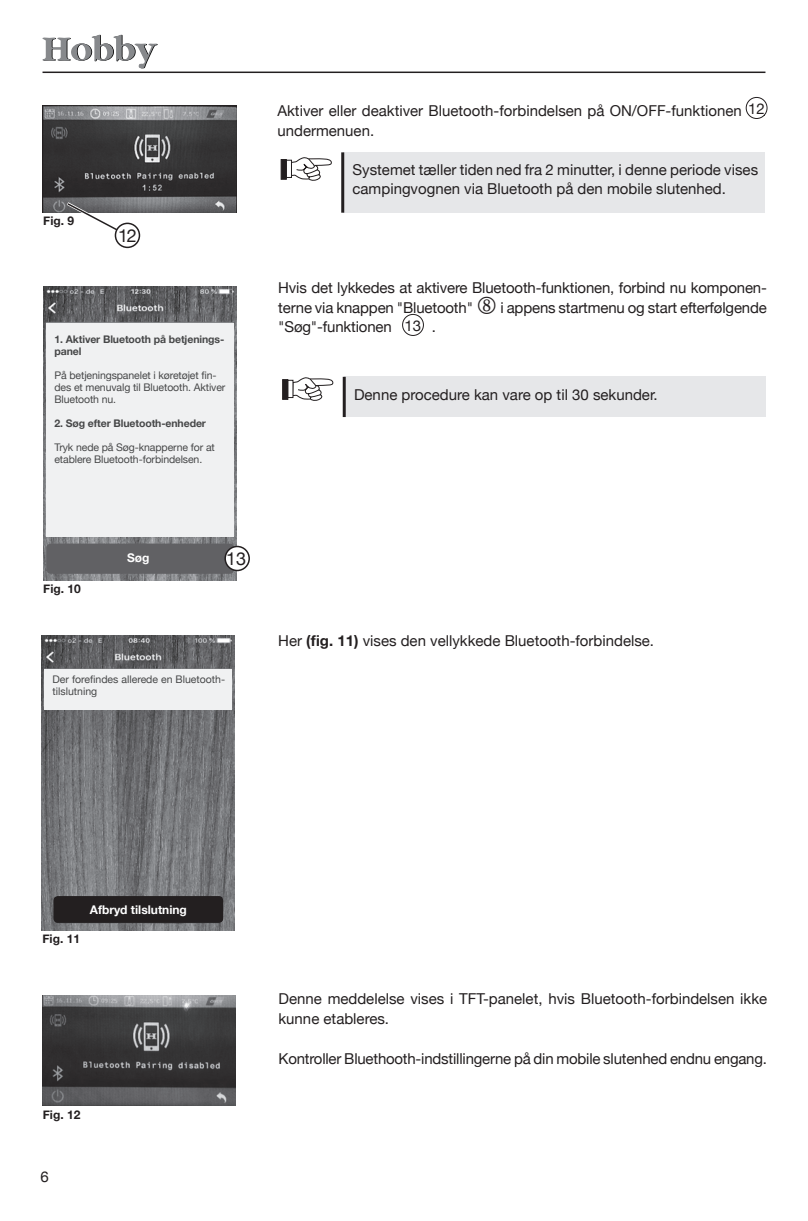
<style>
.page{position:relative;width:808px;height:1221px;background:#fff}
.page>*{position:absolute;margin:0;border:0;box-sizing:border-box;transform-origin:0 0}
.t1{font:18px "Helvetica Neue";color:#231f20}
.t2{font:15px/19.8px "Helvetica Neue";color:#231f20}
.t3{font:700 12px "Helvetica Neue";color:#231f20}
.t4{font:700 12px "Helvetica Neue";color:#fff}
.t5{font:10.5px/12px "Helvetica Neue";letter-spacing:-.01em;color:#464748}
.t6{font:700 10.5px/12px "Helvetica Neue";letter-spacing:-.01em;color:#464748}
.s1{font-weight:700}
</style>
<div class="page">
<hr style="left:43px;top:72px;width:722px;height:1px;background:#231f20">
<svg style="left:43px;top:35px;width:115px;height:33px"></svg>
<div style="left:343px;top:152px;width:422px;height:61px;background:#e6e7e9"></div>
<hr style="left:341px;top:152px;width:3px;height:61px;background:#231f20">
<div style="left:281px;top:159px;width:6px;height:21px;background:#231f20"></div>
<svg style="left:290px;top:157px;width:42px;height:24px"></svg>
<div style="left:746px;top:97px;width:21px;height:22px;border:1px solid #231f20;border-radius:50%"></div>
<img style="left:43px;top:995px;width:193px;height:110px">
<img style="left:43px;top:106px;width:193px;height:107px">
<svg style="left:64px;top:199px;width:68px;height:41px"></svg>
<div style="left:115px;top:223px;width:24px;height:24px;background:#fff;border-radius:50%"></div>
<div style="left:115px;top:222px;width:25px;height:26px;border:2px solid #231f20;border-radius:50%"></div>
<img style="left:42px;top:635px;width:193px;height:295px">
<img style="left:43px;top:286px;width:193px;height:294px">
<div style="left:344px;top:376px;width:422px;height:41px;background:#e6e7e9"></div>
<hr style="left:343px;top:377px;width:3px;height:40px;background:#231f20">
<svg style="left:288px;top:380px;width:4px;height:18px"></svg>
<svg style="left:282px;top:379px;width:6px;height:21px"></svg>
<svg style="left:292px;top:377px;width:42px;height:24px"></svg>
<div style="left:402px;top:314px;width:22px;height:22px;border:1px solid #231f20;border-radius:50%"></div>
<div style="left:46px;top:323px;width:188px;height:214px;background:#f0f1f2"></div>
<div style="left:46px;top:543px;width:188px;height:30px;background:#616164;border-radius:4px"></div>
<div style="left:225px;top:546px;width:24px;height:24px;background:#fff;border-radius:50%"></div>
<div style="left:224px;top:545px;width:26px;height:26px;border:2px solid #231f20;border-radius:50%"></div>
<div style="left:45px;top:669px;width:187px;height:40px;background:#f0f1f2"></div>
<div style="left:54px;top:896px;width:169px;height:26px;background:#231f20;border-radius:4px"></div>
<p class="t3" style="left:43px;top:210px;width:32px">Fig. 9</p>
<p class="t1" style="left:118px;top:220px;width:20px">12</p>
<p class="t6" style="left:54px;top:332px;width:171px">1. Aktiver Bluetooth på betjenings&shy;panel</p>
<p class="t5" style="left:54px;top:368px;width:172px">På betjeningspanelet i køretøjet fin&shy;des et menuvalg til Bluetooth. Aktiver<br>Bluetooth nu.</p>
<p class="t6" style="left:54px;top:416px;width:153px">2. Søg efter Bluetooth-enheder</p>
<p class="t5" style="left:54px;top:440px;width:162px">Tryk nede på Søg-knapperne for at etablere Bluetooth-forbindelsen.</p>
<p class="t2" style="left:748px;top:97px;width:18px">12</p>
<p class="t2" style="left:277px;top:100px;width:466px">Aktiver eller deaktiver Bluetooth-forbindelsen på ON/OFF-funktionen</p>
<p class="t2" style="left:763px;top:100px;width:5px">i</p>
<p class="t2" style="left:277px;top:120px;width:98px">undermenuen.</p>
<p class="t2" style="left:352px;top:158px;width:407px">Systemet tæller tiden ned fra 2 minutter, i denne periode vises campingvognen via Bluetooth på den mobile slutenhed.</p>
<p class="t2" style="left:278px;top:276px;width:490px;text-align:justify">Hvis det lykkedes at aktivere Bluetooth-funktionen, forbind nu komponen&shy;terne via knappen "Bluetooth" ❑ i appens startmenu og start efterfølgende "Søg"-funktionen</p>
<p class="t2" style="left:404px;top:314px;width:18px">13</p>
<p class="t2" style="left:432px;top:316px;width:6px">.</p>
<p class="t2" style="left:354px;top:384px;width:305px">Denne procedure kan vare op til 30 sekunder.</p>
<p class="t3" style="left:43px;top:578px;width:39px">Fig. 10</p>
<p class="t4" style="left:127px;top:547px;width:24px">Søg</p>
<p class="t1" style="left:226px;top:543px;width:22px">13</p>
<p class="t5" style="left:53px;top:672px;width:174px">Der forefindes allerede en Bluetooth&shy;tilslutning</p>
<p class="t2" style="left:278px;top:630px;width:377px">Her <span class="s1">(fig. 11)</span> vises den vellykkede Bluetooth-forbindelse.</p>
<p class="t3" style="left:43px;top:927px;width:39px">Fig. 11</p>
<p class="t4" style="left:90px;top:898px;width:99px">Afbryd tilslutning</p>
<p class="t3" style="left:43px;top:1104px;width:39px">Fig. 12</p>
<p class="t2" style="left:40px;top:1165px;width:10px">6</p>
<p class="t2" style="left:278px;top:987px;width:490px">Denne meddelelse vises i TFT-panelet, hvis Bluetooth-forbindelsen ikke kunne etableres.</p>
<p class="t2" style="left:278px;top:1047px;width:490px">Kontroller Bluethooth-indstillingerne på din mobile slutenhed endnu engang.</p>
</div>
